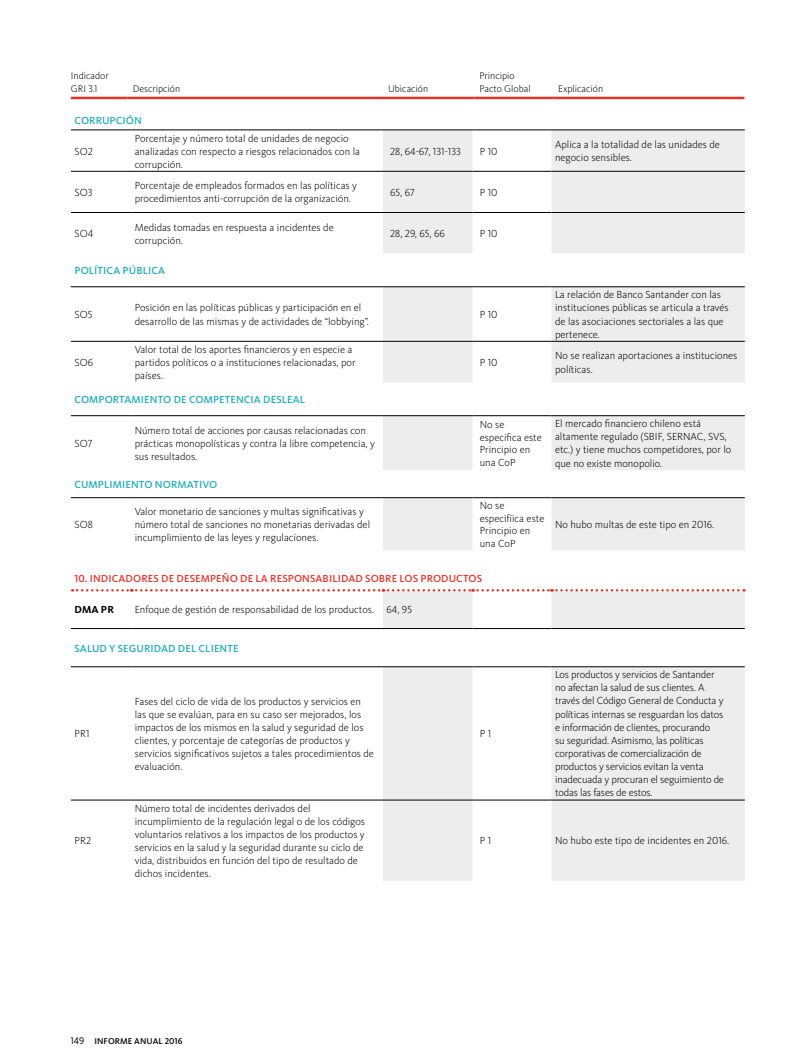
<style>
.page{position:relative;width:798px;height:1063px;background:#fff}
.page>*{position:absolute;margin:0;border:0;box-sizing:border-box;transform-origin:0 0}
.t1{font:300 10.62px/13.1px "Kievit OT";color:#000}
.t2{font:500 10.62px "Kievit OT";letter-spacing:.01em;color:#21aebb}
.t3{font:500 10.62px "Kievit OT";letter-spacing:.01em;color:#e63329}
.t4{font:700 10.62px "Kievit OT";color:#000}
.t5{font:300 10px/13.1px "Kievit OT";color:#000}
.t6{font:500 8.75px "Kievit OT";letter-spacing:.01em;color:#000}
.s1{font-weight:400;font-size:10px}
</style>
<div class="page">
<svg style="left:383px;top:131px;width:361px;height:750px;fill:#ededed"></svg>
<hr style="left:71px;top:171px;width:60px;height:1px;background:#000">
<hr style="left:131px;top:171px;width:252px;height:1px;background:#000">
<hr style="left:383px;top:171px;width:89px;height:1px;background:#000">
<hr style="left:472px;top:171px;width:79px;height:1px;background:#000">
<hr style="left:551px;top:171px;width:193px;height:1px;background:#000">
<hr style="left:71px;top:212px;width:60px;height:1px;background:#000">
<hr style="left:131px;top:212px;width:252px;height:1px;background:#000">
<hr style="left:383px;top:212px;width:89px;height:1px;background:#000">
<hr style="left:472px;top:212px;width:79px;height:1px;background:#000">
<hr style="left:551px;top:212px;width:193px;height:1px;background:#000">
<hr style="left:71px;top:341px;width:60px;height:1px;background:#000">
<hr style="left:131px;top:341px;width:252px;height:1px;background:#000">
<hr style="left:383px;top:341px;width:89px;height:1px;background:#000">
<hr style="left:472px;top:341px;width:79px;height:1px;background:#000">
<hr style="left:551px;top:341px;width:193px;height:1px;background:#000">
<hr style="left:71px;top:667px;width:60px;height:1px;background:#000">
<hr style="left:131px;top:667px;width:252px;height:1px;background:#000">
<hr style="left:383px;top:667px;width:89px;height:1px;background:#000">
<hr style="left:472px;top:667px;width:79px;height:1px;background:#000">
<hr style="left:551px;top:667px;width:193px;height:1px;background:#000">
<hr style="left:71px;top:800px;width:60px;height:1px;background:#000">
<hr style="left:131px;top:800px;width:252px;height:1px;background:#000">
<hr style="left:383px;top:800px;width:89px;height:1px;background:#000">
<hr style="left:472px;top:800px;width:79px;height:1px;background:#000">
<hr style="left:551px;top:800px;width:193px;height:1px;background:#000">
<hr style="left:71px;top:130px;width:60px;height:1px;background:#000">
<hr style="left:131px;top:130px;width:252px;height:1px;background:#000">
<hr style="left:383px;top:130px;width:89px;height:1px;background:#000">
<hr style="left:472px;top:130px;width:79px;height:1px;background:#000">
<hr style="left:551px;top:130px;width:193px;height:1px;background:#000">
<hr style="left:71px;top:287px;width:60px;height:1px;background:#000">
<hr style="left:131px;top:287px;width:252px;height:1px;background:#000">
<hr style="left:383px;top:287px;width:89px;height:1px;background:#000">
<hr style="left:472px;top:287px;width:79px;height:1px;background:#000">
<hr style="left:551px;top:287px;width:193px;height:1px;background:#000">
<hr style="left:71px;top:415px;width:60px;height:1px;background:#000">
<hr style="left:131px;top:415px;width:252px;height:1px;background:#000">
<hr style="left:383px;top:415px;width:89px;height:1px;background:#000">
<hr style="left:472px;top:415px;width:79px;height:1px;background:#000">
<hr style="left:551px;top:415px;width:193px;height:1px;background:#000">
<hr style="left:71px;top:497px;width:60px;height:1px;background:#000">
<hr style="left:131px;top:497px;width:252px;height:1px;background:#000">
<hr style="left:383px;top:497px;width:89px;height:1px;background:#000">
<hr style="left:472px;top:497px;width:79px;height:1px;background:#000">
<hr style="left:551px;top:497px;width:193px;height:1px;background:#000">
<svg style="left:72px;top:589px;width:672px;height:3px"></svg>
<hr style="left:71px;top:628px;width:60px;height:1px;background:#000">
<hr style="left:131px;top:628px;width:252px;height:1px;background:#000">
<hr style="left:383px;top:628px;width:89px;height:1px;background:#000">
<hr style="left:472px;top:628px;width:79px;height:1px;background:#000">
<hr style="left:551px;top:628px;width:193px;height:1px;background:#000">
<hr style="left:71px;top:97px;width:57px;height:2px;background:#e63329">
<hr style="left:128px;top:97px;width:255px;height:2px;background:#e63329">
<hr style="left:383px;top:97px;width:91px;height:2px;background:#e63329">
<hr style="left:474px;top:97px;width:79px;height:2px;background:#e63329">
<hr style="left:553px;top:97px;width:191px;height:2px;background:#e63329">
<p class="t5" style="left:71px;top:69px;width:39px">Indicador<br>GRI 3.1</p>
<p class="t5" style="left:133px;top:82px;width:49px">Descripción</p>
<p class="t5" style="left:388px;top:82px;width:42px">Ubicación</p>
<p class="t5" style="left:479px;top:69px;width:53px">Principio<br>Pacto Global</p>
<p class="t5" style="left:558px;top:82px;width:46px">Explicación</p>
<p class="t2" style="left:74px;top:115px;width:69px">CORRUPCIÓN</p>
<p class="t1" style="left:74px;top:145px;width:20px">SO2</p>
<p class="t1" style="left:135px;top:132px;width:227px">Porcentaje y número total de unidades de negocio analizadas con respecto a riesgos relacionados con la corrupción.</p>
<p class="t1" style="left:390px;top:145px;width:72px">28, 64-67, 131-133</p>
<p class="t1" style="left:479px;top:145px;width:19px">P 10</p>
<p class="t1" style="left:555px;top:138px;width:166px">Aplica a la totalidad de las unidades de negocio sensibles.</p>
<p class="t1" style="left:74px;top:186px;width:20px">SO3</p>
<p class="t1" style="left:135px;top:179px;width:224px">Porcentaje de empleados formados en las políticas y procedimientos anti-corrupción de la organización.</p>
<p class="t1" style="left:390px;top:186px;width:26px">65, 67</p>
<p class="t1" style="left:479px;top:186px;width:19px">P 10</p>
<p class="t1" style="left:74px;top:227px;width:20px">SO4</p>
<p class="t1" style="left:135px;top:221px;width:200px">Medidas tomadas en respuesta a incidentes de corrupción.</p>
<p class="t1" style="left:390px;top:227px;width:56px">28, 29, 65, 66</p>
<p class="t1" style="left:479px;top:227px;width:19px">P 10</p>
<p class="t2" style="left:74px;top:265px;width:92px">POLÍTICA PÚBLICA</p>
<p class="t1" style="left:74px;top:308px;width:19px">SO5</p>
<p class="t1" style="left:135px;top:302px;width:235px">Posición en las políticas públicas y participación en el desarrollo de las mismas y de actividades de “lobbying”.</p>
<p class="t1" style="left:479px;top:308px;width:19px">P 10</p>
<p class="t1" style="left:555px;top:288px;width:175px">La relación de Banco Santander con las instituciones públicas se articula a través de las asociaciones sectoriales a las que pertenece.</p>
<p class="t1" style="left:74px;top:356px;width:20px">SO6</p>
<p class="t1" style="left:135px;top:343px;width:222px">Valor total de los aportes financieros y en especie a partidos políticos o a instituciones relacionadas, por países.</p>
<p class="t1" style="left:479px;top:356px;width:19px">P 10</p>
<p class="t1" style="left:555px;top:350px;width:184px">No se realizan aportaciones a instituciones políticas.</p>
<p class="t2" style="left:74px;top:394px;width:232px">COMPORTAMIENTO DE COMPETENCIA DESLEAL</p>
<p class="t1" style="left:74px;top:437px;width:20px">SO7</p>
<p class="t1" style="left:135px;top:424px;width:241px">Número total de acciones por causas relacionadas con prácticas monopolísticas y contra la libre competencia, y sus resultados.</p>
<p class="t1" style="left:479px;top:419px;width:64px;line-height:12.5px">No se especifica este<br>Principio en una CoP</p>
<p class="t1" style="left:555px;top:417px;width:178px">El mercado financiero chileno está altamente regulado (SBIF, SERNAC, SVS, etc.) y tiene muchos competidores, por lo que no existe monopolio.</p>
<p class="t2" style="left:74px;top:478px;width:144px">CUMPLIMIENTO NORMATIVO</p>
<p class="t1" style="left:74px;top:518px;width:20px">SO8</p>
<p class="t1" style="left:135px;top:505px;width:237px">Valor monetario de sanciones y multas significativas y número total de sanciones no monetarias derivadas del incumplimiento de las leyes y regulaciones.</p>
<p class="t1" style="left:479px;top:500px;width:66px;line-height:12.5px">No se especifíica este<br>Principio en una CoP</p>
<p class="t1" style="left:555px;top:518px;width:161px">No hubo multas de este tipo en 2016.</p>
<p class="t3" style="left:74px;top:572px;width:409px">10. INDICADORES DE DESEMPEÑO DE LA RESPONSABILIDAD SOBRE LOS PRODUCTOS</p>
<p class="t4" style="left:74px;top:604px;width:41px">DMA PR</p>
<p class="t1" style="left:135px;top:603px;width:278px">Enfoque de gestión de responsabilidad de los productos. 64, 95</p>
<p class="t2" style="left:74px;top:642px;width:165px">SALUD Y SEGURIDAD DEL CLIENTE</p>
<p class="t1" style="left:74px;top:727px;width:17px">PR1</p>
<p class="t1" style="left:135px;top:695px;width:240px">Fases del ciclo de vida de los productos y servicios en las que se evalúan, para en su caso ser mejorados, los impactos de los mismos en la salud y seguridad de los clientes, y porcentaje de categorías de productos y servicios significativos sujetos a tales procedimientos de evaluación.</p>
<p class="t1" style="left:479px;top:727px;width:13px">P 1</p>
<p class="t1" style="left:555px;top:668px;width:170px">Los productos y servicios de Santander no afectan la salud de sus clientes. A través del Código General de Conducta y políticas internas se resguardan los datos e información de clientes, procurando<br>su seguridad. Asimismo, las políticas corporativas de comercialización de productos y servicios evitan la venta inadecuada y procuran el seguimiento de todas las fases de estos.</p>
<p class="t1" style="left:74px;top:834px;width:18px">PR2</p>
<p class="t1" style="left:135px;top:802px;width:232px">Número total de incidentes derivados del incumplimiento de la regulación legal o de los códigos voluntarios relativos a los impactos de los productos y servicios en la salud y la seguridad durante su ciclo de vida, distribuidos en función del tipo de resultado de dichos incidentes.</p>
<p class="t6" style="left:71px;top:1036px;width:113px"><span class="s1">149</span> INFORME ANUAL 2016</p>
<p class="t1" style="left:479px;top:834px;width:13px">P 1</p>
<p class="t1" style="left:555px;top:834px;width:176px">No hubo este tipo de incidentes en 2016.</p>
</div>
